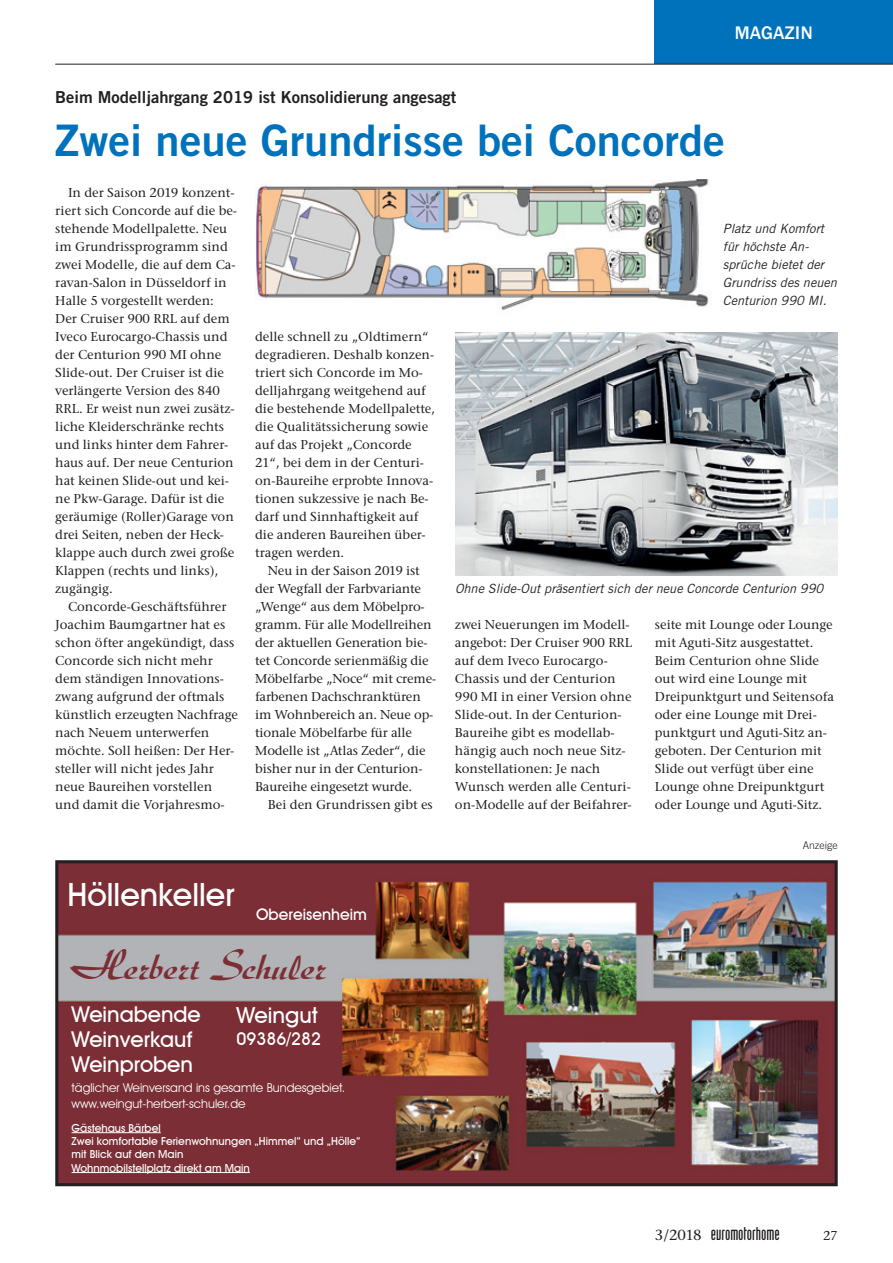
<style>
.page{position:relative;width:893px;height:1263px;background:#fff}
.page>*{position:absolute;margin:0;border:0;box-sizing:border-box;transform-origin:0 0}
.t1{font:500 43.65px "Diskus D";color:#7c2e34}
.t2{font:43.5px "Trade Gothic Bold Two";color:#0072bc}
.t3{font:500 32.1px "Avant Garde IT Cby BT";color:#fff}
.t4{font:500 22.05px "Avant Garde IT Cby BT";color:#fff}
.t5{font:500 21.75px/24.6px "Avant Garde IT Cby BT";color:#fff}
.t6{font:18px "Industria Solid";color:#231f20}
.t7{font:500 18px "Franklin ITCBQ";color:#fff}
.t8{font:500 17.4px "Avant Garde IT Cby BT";color:#fff}
.t9{font:16.5px "Trade Gothic Bold Two";color:#231f20}
.t10{font:500 15.9px "Avant Garde IT Cby BT";color:#fff}
.t11{font:500 13.5px/18px "Stone Serif Itc T";color:#231f20}
.t12{font:italic 12.75px/18px "Trade Gothic";color:#231f20}
.t13{font:12.3px "Avant Garde IT Cby BT";color:#fff}
.t14{font:500 11.1px/13.4px "Avant Garde IT Cby BT";color:#fff}
.t15{font:300 10.5px "Trade Gothic";color:#231f20}
.s1{font-family:"Stone Serif Itc T";font-weight:500;font-size:15.3px}
</style>
<div class="page">
<div style="left:655px;top:0;width:238px;height:64px;background:#0072bc"></div>
<hr style="left:55px;top:64px;width:838px;height:1px;background:#231f20">
<img style="left:59px;top:864px;width:775px;height:318px">
<div style="left:55px;top:860px;width:783px;height:326px;border:3px solid #231f20"></div>
<hr style="left:72px;top:1132px;width:89px;height:1px;background:#fff">
<hr style="left:72px;top:1172px;width:178px;height:1px;background:#fff">
<img style="left:255px;top:180px;width:454px;height:130px">
<img style="left:455px;top:333px;width:383px;height:242px">
<h3 class="t7" style="left:735px;top:26px;width:80px">MAGAZIN</h3>
<p class="t9" style="left:55px;top:91px;width:403px">Beim Modelljahrgang 2019 ist Konsolidierung angesagt</p>
<h2 class="t2" style="left:55px;top:124px;width:671px">Zwei neue Grundrisse bei Concorde</h2>
<p class="t11" style="left:55px;top:185px;width:183px;text-indent:13px">In der Saison 2019 konzent&shy;riert sich Concorde auf die be&shy;stehende Modellpalette. Neu im Grundrissprogramm sind zwei Modelle, die auf dem Ca&shy;ravan-Salon in Düsseldorf in<br>Halle 5 vorgestellt werden:<br>Der Cruiser 900 RRL auf dem<br>Iveco Eurocargo-Chassis und der Centurion 990 MI ohne<br>Slide-out. Der Cruiser ist die verlängerte Version des 840<br>RRL. Er weist nun zwei zusätz&shy;liche Kleiderschränke rechts und links hinter dem Fahrer&shy;haus auf. Der neue Centurion hat keinen Slide-out und kei&shy;ne Pkw-Garage. Dafür ist die geräumige (Roller)Garage von drei Seiten, neben der Heck&shy;klappe auch durch zwei große<br>Klappen (rechts und links), zugängig.</p>
<p class="t11" style="left:55px;top:599px;width:184px;text-indent:13px">Concorde-Geschäftsführer<br>Joachim Baumgartner hat es schon öfter angekündigt, dass<br>Concorde sich nicht mehr dem ständigen Innovations&shy;zwang aufgrund der oftmals künstlich erzeugten Nachfrage nach Neuem unterwerfen möchte. Soll heißen: Der Her&shy;steller will nicht jedes Jahr neue Baureihen vorstellen und damit die Vorjahresmo-</p>
<p class="t12" style="left:723px;top:221px;width:116px">Platz und Komfort für höchste An&shy;sprüche bietet der<br>Grundriss des neuen<br>Centurion 990 MI.</p>
<p class="t11" style="left:255px;top:329px;width:181px">delle schnell zu „Oldtimern“ degradieren. Deshalb konzen&shy;triert sich Concorde im Mo&shy;delljahrgang weitgehend auf die bestehende Modellpalette, die Qualitätssicherung sowie auf das Projekt „Concorde<br>21“, bei dem in der Centuri&shy;on-Baureihe erprobte Innova&shy;tionen sukzessive je nach Be&shy;darf und Sinnhaftigkeit auf die anderen Baureihen über&shy;tragen werden.</p>
<p class="t11" style="left:255px;top:563px;width:183px;text-indent:13px">Neu in der Saison 2019 ist der Wegfall der Farbvariante „Wenge“ aus dem Möbelpro&shy;gramm. Für alle Modellreihen der aktuellen Generation bie&shy;tet Concorde serienmäßig die<br>Möbelfarbe „Noce“ mit creme&shy;farbenen Dachschranktüren im Wohnbereich an. Neue op&shy;tionale Möbelfarbe für alle<br>Modelle ist „Atlas Zeder“, die bisher nur in der Centurion-<br>Baureihe eingesetzt wurde.</p>
<p class="t11" style="left:268px;top:797px;width:167px">Bei den Grundrissen gibt es</p>
<p class="t12" style="left:455px;top:581px;width:370px">Ohne Slide-Out präsentiert sich der neue Concorde Centurion 990</p>
<p class="t11" style="left:455px;top:617px;width:179px">zwei Neuerungen im Modell&shy;angebot: Der Cruiser 900 RRL auf dem Iveco Eurocargo-<br>Chassis und der Centurion<br>990 MI in einer Version ohne<br>Slide-out. In der Centurion-<br>Baureihe gibt es modellab&shy;hängig auch noch neue Sitz&shy;konstellationen: Je nach<br>Wunsch werden alle Centuri&shy;on-Modelle auf der Beifahrer-</p>
<p class="t11" style="left:655px;top:617px;width:181px">seite mit Lounge oder Lounge mit Aguti-Sitz ausgestattet.<br>Beim Centurion ohne Slide out wird eine Lounge mit<br>Dreipunktgurt und Seitensofa oder eine Lounge mit Drei&shy;punktgurt und Aguti-Sitz an&shy;geboten. Der Centurion mit<br>Slide out verfügt über eine<br>Lounge ohne Dreipunktgurt oder Lounge und Aguti-Sitz.</p>
<h3 class="t3" style="left:68px;top:875px;width:169px">Höllenkeller</h3>
<p class="t10" style="left:256px;top:905px;width:112px">Obereisenheim</p>
<h1 class="t1" style="left:66px;top:940px;width:260px">Herbert Schuler</h1>
<h3 class="t5" style="left:72px;top:1002px;width:131px">Weinabende<br>Weinverkauf<br>Weinproben</h3>
<h3 class="t4" style="left:236px;top:1001px;width:83px">Weingut</h3>
<p class="t8" style="left:236px;top:1028px;width:86px">09386/282</p>
<p class="t13" style="left:72px;top:1080px;width:275px">täglicher Weinversand ins gesamte Bundesgebiet.</p>
<p class="t13" style="left:72px;top:1096px;width:175px">www.weingut-herbert-schuler.de</p>
<p class="t14" style="left:72px;top:1121px;width:290px">Gästehaus Bärbel<br>Zwei komfortable Ferienwohnungen „Himmel“ und „Hölle“ mit Blick auf den Main<br>Wohnmobilstellplatz direkt am Main</p>
<p class="t15" style="left:803px;top:841px;width:36px">Anzeige</p>
<h3 class="t6" style="left:655px;top:1227px;width:127px"><span class="s1">3/2018</span> euromotorhome</h3>
<p class="t11" style="left:823px;top:1227px;width:16px">27</p>
</div>
